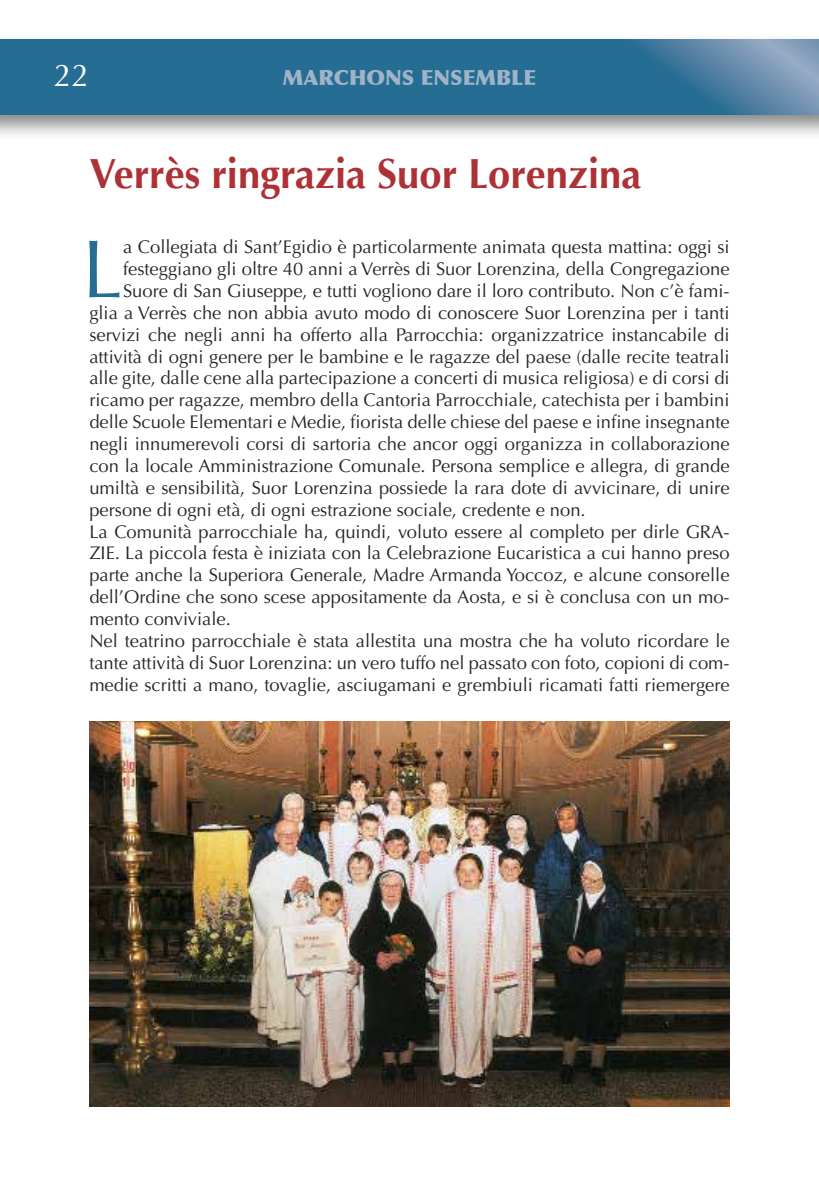
<style>
.page{position:relative;width:819px;height:1191px;background:#fff}
.page>*{position:absolute;margin:0;border:0;box-sizing:border-box;transform-origin:0 0}
.t1{font:82.25px "Optima";color:#256d93}
.t2{font:700 42px "Optima";color:#ae3136;scale:.95 1}
.t3{font:31.5px "Optima";color:#fff}
.t4{font:900 21px "Optima";color:#a0b3c9}
.t5{font:18.38px "Optima";color:#202724}
</style>
<div class="page">
<div style="left:0;top:33px;width:819px;height:108px;background:#202724;opacity:.55"></div>
<svg style="left:0;top:40px;width:819px;height:74px;background:#2f7297"></svg>
<img style="left:89px;top:721px;width:640px;height:385px">
<h3 class="t3" style="left:54px;top:57px;width:37px">22</h3>
<p class="t4" style="left:283px;top:65px;width:255px">MARCHONS ENSEMBLE</p>
<h2 class="t2" style="left:89px;top:149px;width:582px">Verrès ringrazia Suor Lorenzina</h2>
<h1 class="t1" style="left:82px;top:221px;width:43px">L</h1>
<p class="t5" style="left:123px;top:236px;width:608px">a Collegiata di Sant’Egidio è particolarmente animata questa mattina: oggi si</p>
<p class="t5" style="left:123px;top:258px;width:608px">festeggiano gli oltre 40 anni a Verrès di Suor Lorenzina, della Congregazione</p>
<p class="t5" style="left:123px;top:280px;width:608px">Suore di San Giuseppe, e tutti vogliono dare il loro contributo. Non c’è fami-</p>
<p class="t5" style="left:89px;top:302px;width:641px">glia a Verrès che non abbia avuto modo di conoscere Suor Lorenzina per i tanti</p>
<p class="t5" style="left:89px;top:324px;width:641px">servizi che negli anni ha offerto alla Parrocchia: organizzatrice instancabile di</p>
<p class="t5" style="left:89px;top:346px;width:641px">attività di ogni genere per le bambine e le ragazze del paese (dalle recite teatrali</p>
<p class="t5" style="left:89px;top:367px;width:641px">alle gite, dalle cene alla partecipazione a concerti di musica religiosa) e di corsi di</p>
<p class="t5" style="left:89px;top:389px;width:641px">ricamo per ragazze, membro della Cantoria Parrocchiale, catechista per i bambini</p>
<p class="t5" style="left:89px;top:411px;width:641px">delle Scuole Elementari e Medie, fiorista delle chiese del paese e infine insegnante</p>
<p class="t5" style="left:89px;top:433px;width:641px">negli innumerevoli corsi di sartoria che ancor oggi organizza in collaborazione</p>
<p class="t5" style="left:89px;top:455px;width:641px">con la locale Amministrazione Comunale. Persona semplice e allegra, di grande</p>
<p class="t5" style="left:89px;top:477px;width:641px">umiltà e sensibilità, Suor Lorenzina possiede la rara dote di avvicinare, di unire</p>
<p class="t5" style="left:89px;top:499px;width:498px">persone di ogni età, di ogni estrazione sociale, credente e non.</p>
<p class="t5" style="left:89px;top:521px;width:641px">La Comunità parrocchiale ha, quindi, voluto essere al completo per dirle GRA-</p>
<p class="t5" style="left:89px;top:542px;width:641px">ZIE. La piccola festa è iniziata con la Celebrazione Eucaristica a cui hanno preso</p>
<p class="t5" style="left:89px;top:564px;width:641px">parte anche la Superiora Generale, Madre Armanda Yoccoz, e alcune consorelle</p>
<p class="t5" style="left:89px;top:586px;width:641px">dell’Ordine che sono scese appositamente da Aosta, e si è conclusa con un mo-</p>
<p class="t5" style="left:89px;top:608px;width:143px">mento conviviale.</p>
<p class="t5" style="left:89px;top:630px;width:641px">Nel teatrino parrocchiale è stata allestita una mostra che ha voluto ricordare le</p>
<p class="t5" style="left:89px;top:652px;width:641px">tante attività di Suor Lorenzina: un vero tuffo nel passato con foto, copioni di com-</p>
<p class="t5" style="left:89px;top:674px;width:641px">medie scritti a mano, tovaglie, asciugamani e grembiuli ricamati fatti riemergere</p>
</div>
